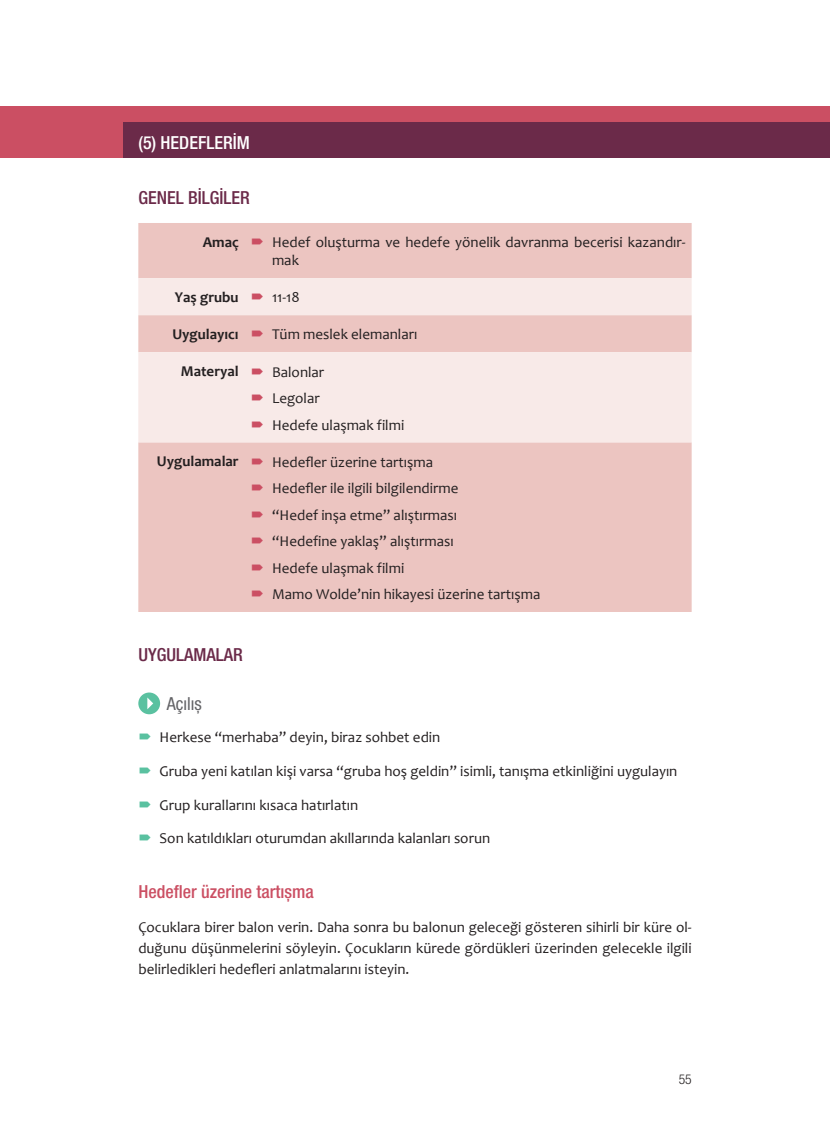
<style>
.page{position:relative;width:830px;height:1127px;background:#fff}
.page>*{position:absolute;margin:0;border:0;box-sizing:border-box;transform-origin:0 0}
.t1{font:500 condensed 18px "Helvetica Neue LT Pro";color:#6b2a49}
.t2{font:500 condensed 18px "Helvetica Neue LT Pro";color:#cb4f63}
.t3{font:500 condensed 18px "Helvetica Neue LT Pro";color:#fff}
.t4{font:condensed 18px "Helvetica Neue LT Pro";color:#636366}
.t5{font:15px/26.5px "Candara";color:#231f20}
.t6{font:700 15px "Candara";color:#231f20}
.t7{font:300 condensed 13.5px "Helvetica Neue LT Pro";color:#231f20}
</style>
<div class="page">
<div style="left:138px;top:223px;width:553px;height:389px;background:#ecc5c1"></div>
<svg style="left:138px;top:278px;width:553px;height:164px;fill:#f8eae8"></svg>
<div style="left:138px;top:692px;width:22px;height:22px;background:#5ac1a0;border-radius:50%"></div>
<svg style="left:147px;top:697px;width:6px;height:12px"></svg>
<div style="left:0;top:106px;width:829px;height:52px;background:#cb4f63"></div>
<div style="left:123px;top:123px;width:706px;height:35px;background:#6b2a49"></div>
<svg style="left:252px;top:239px;width:27px;height:9px"></svg>
<svg style="left:252px;top:294px;width:27px;height:9px"></svg>
<svg style="left:252px;top:331px;width:27px;height:9px"></svg>
<svg style="left:252px;top:368px;width:27px;height:9px"></svg>
<svg style="left:252px;top:395px;width:27px;height:9px"></svg>
<svg style="left:252px;top:421px;width:27px;height:9px"></svg>
<svg style="left:252px;top:458px;width:27px;height:10px"></svg>
<svg style="left:252px;top:485px;width:27px;height:9px"></svg>
<svg style="left:252px;top:511px;width:27px;height:10px"></svg>
<svg style="left:252px;top:538px;width:27px;height:9px"></svg>
<svg style="left:252px;top:564px;width:27px;height:10px"></svg>
<svg style="left:252px;top:591px;width:27px;height:9px"></svg>
<p class="t3" style="left:138px;top:132px;width:113px">(5) HEDEFLERİM</p>
<p class="t1" style="left:138px;top:187px;width:113px">GENEL BİLGİLER</p>
<p class="t6" style="left:203px;top:232px;width:37px">Amaç</p>
<p class="t5" style="left:272px;top:233px;width:415px;line-height:18px">Hedef oluşturma ve hedefe yönelik davranma becerisi kazandır&shy;mak</p>
<p class="t6" style="left:175px;top:287px;width:65px">Yaş grubu</p>
<p class="t5" style="left:272px;top:284px;width:29px">11-18</p>
<p class="t6" style="left:172px;top:324px;width:68px">Uygulayıcı</p>
<p class="t5" style="left:272px;top:321px;width:147px">Tüm meslek elemanları</p>
<p class="t6" style="left:181px;top:361px;width:59px">Materyal</p>
<p class="t5" style="left:272px;top:358px;width:134px">Balonlar<br>Legolar<br>Hedefe ulaşmak filmi</p>
<p class="t6" style="left:157px;top:452px;width:83px">Uygulamalar</p>
<p class="t5" style="left:272px;top:448px;width:270px">Hedefler üzerine tartışma<br>Hedefler ile ilgili bilgilendirme<br>“Hedef inşa etme” alıştırması<br>“Hedefine yaklaş” alıştırması<br>Hedefe ulaşmak filmi<br>Mamo Wolde’nin hikayesi üzerine tartışma</p>
<p class="t1" style="left:138px;top:644px;width:106px">UYGULAMALAR</p>
<p class="t4" style="left:167px;top:693px;width:37px">Açılış</p>
<p class="t5" style="left:159px;top:724px;width:282px">Herkese “merhaba” deyin, biraz sohbet edin</p>
<p class="t5" style="left:159px;top:757px;width:519px">Gruba yeni katılan kişi varsa “gruba hoş geldin” isimli, tanışma etkinliğini uygulayın</p>
<p class="t5" style="left:159px;top:791px;width:200px">Grup kurallarını kısaca hatırlatın</p>
<p class="t5" style="left:159px;top:825px;width:332px">Son katıldıkları oturumdan akıllarında kalanları sorun</p>
<p class="t2" style="left:138px;top:881px;width:177px">Hedefler üzerine tartışma</p>
<p class="t5" style="left:138px;top:916px;width:554px;line-height:21px;text-align:justify">Çocuklara birer balon verin. Daha sonra bu balonun geleceği gösteren sihirli bir küre ol&shy;duğunu düşünmelerini söyleyin. Çocukların kürede gördükleri üzerinden gelecekle ilgili belirledikleri hedefleri anlatmalarını isteyin.</p>
<p class="t7" style="left:678px;top:1071px;width:14px">55</p>
</div>
